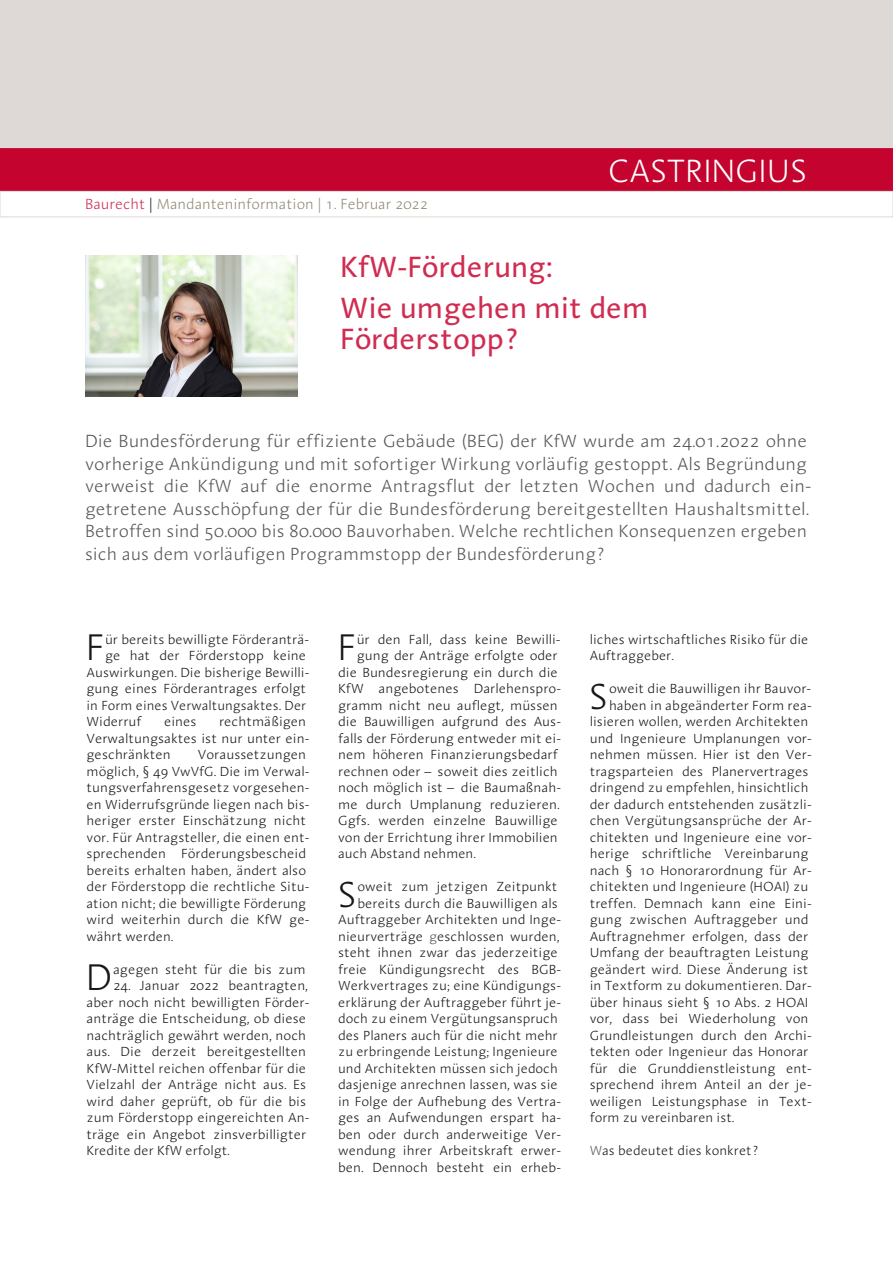
<style>
.page{position:relative;width:893px;height:1263px;background:#fff}
.page>*{position:absolute;margin:0;border:0;box-sizing:border-box;transform-origin:0 0}
.t1{font:300 37.95px "Aroma LT";color:#181715}
.t2{font:300 37.05px "Aroma LT";color:#181715}
.t3{font:300 33px "Aroma LT";color:#fff}
.t4{font:30px/40.5px "Aroma LT";color:#d02c51}
.t5{font:300 18px/22.5px "Aroma LT";color:#565655}
.t6{font:300 15px "Aroma LT";color:#918b73}
.t7{font:300 13.5px/16.5px "Aroma LT";color:#181715}
.s1{color:#d02c51}
.s2{color:#181715}
.s3{color:#565655}
</style>
<div class="page">
<div style="left:0;top:0;width:893px;height:149px;background:#ded9d7"></div>
<div style="left:0;top:149px;width:893px;height:42px;background:#c4032e"></div>
<div style="left:0;top:148px;width:893px;height:44px;border:2px solid #c4032e"></div>
<img style="left:85px;top:255px;width:213px;height:142px">
<div style="left:0;top:191px;width:893px;height:26px;border:1px solid #ded9d7"></div>
<p class="t6" style="left:85px;top:194px;width:345px"><span class="s1">Baurecht</span> <span class="s2">|</span> Mandanteninformation | 1. Februar 2022</p>
<h3 class="t3" style="left:609px;top:150px;width:200px">CASTRINGIUS</h3>
<h3 class="t4" style="left:340px;top:246px;width:310px">KfW-Förderung:<br>Wie umgehen mit dem</h3>
<h3 class="t4" style="left:340px;top:318px;width:180px">Förderstopp?</h3>
<p class="t5" style="left:85px;top:429px;width:728px">Die Bundesförderung für effiziente Gebäude (BEG) der KfW wurde am 24.01.2022 ohne vorherige Ankündigung und mit sofortiger Wirkung vorläufig gestoppt. Als Begründung verweist die KfW auf die enorme Antragsflut der letzten Wochen und dadurch ein&shy;getretene Ausschöpfung der für die Bundesförderung bereitgestellten Haushaltsmittel.<br>Betroffen sind 50.000 bis 80.000 Bauvorhaben. Welche rechtlichen Konsequenzen ergeben sich aus dem vorläufigen Programmstopp der Bundesförderung?</p>
<h1 class="t1" style="left:86px;top:624px;width:20px">F</h1>
<p class="t7" style="left:105px;top:630px;width:206px">ür bereits bewilligte Förderanträ-</p>
<p class="t7" style="left:105px;top:647px;width:202px">ge hat der Förderstopp keine</p>
<p class="t7" style="left:87px;top:663px;width:224px">Auswirkungen. Die bisherige Bewilli-</p>
<p class="t7" style="left:87px;top:680px;width:221px">gung eines Förderantrages erfolgt</p>
<p class="t7" style="left:87px;top:696px;width:221px">in Form eines Verwaltungsaktes. Der</p>
<p class="t7" style="left:87px;top:713px;width:57px">Widerruf</p>
<p class="t7" style="left:164px;top:713px;width:34px">eines</p>
<p class="t7" style="left:87px;top:713px;width:224px;text-indent:132px">rechtmäßigen<br>Verwaltungsaktes ist nur unter ein&shy;geschränkten</p>
<p class="t7" style="left:87px;top:746px;width:224px;text-indent:111px">Voraussetzungen möglich, § 49 VwVfG. Die im Verwal&shy;tungsverfahrensgesetz vorgesehen&shy;en Widerrufsgründe liegen nach bis&shy;heriger erster Einschätzung nicht vor. Für Antragsteller, die einen ent&shy;sprechenden Förderungsbescheid bereits erhalten haben, ändert also der Förderstopp die rechtliche Situ&shy;ation nicht; die bewilligte Förderung wird weiterhin durch die KfW ge&shy;währt werden.</p>
<h1 class="t1" style="left:86px;top:954px;width:28px">D</h1>
<p class="t7" style="left:113px;top:960px;width:194px">agegen steht für die bis zum</p>
<p class="t7" style="left:87px;top:977px;width:224px;text-indent:26px">24. Januar 2022 beantragten, aber noch nicht bewilligten Förder&shy;anträge die Entscheidung, ob diese nachträglich gewährt werden, noch aus. Die derzeit bereitgestellten KfW-Mittel reichen offenbar für die Vielzahl der Anträge nicht aus. Es wird daher geprüft, ob für die bis zum Förderstopp eingereichten An&shy;träge ein Angebot zinsverbilligter Kredite der KfW erfolgt.</p>
<h1 class="t1" style="left:337px;top:624px;width:20px">F</h1>
<p class="t7" style="left:357px;top:630px;width:206px">ür den Fall, dass keine Bewilli-</p>
<p class="t7" style="left:357px;top:647px;width:202px">gung der Anträge erfolgte oder</p>
<p class="t7" style="left:338px;top:663px;width:221px">die Bundesregierung ein durch die</p>
<p class="t7" style="left:338px;top:680px;width:224px">KfW angebotenes Darlehenspro-</p>
<p class="t7" style="left:338px;top:696px;width:221px">gramm nicht neu auflegt, müssen</p>
<p class="t7" style="left:338px;top:713px;width:224px">die Bauwilligen aufgrund des Aus-</p>
<p class="t7" style="left:338px;top:729px;width:224px">falls der Förderung entweder mit ei-</p>
<p class="t7" style="left:338px;top:746px;width:221px">nem höheren Finanzierungsbedarf</p>
<p class="t7" style="left:338px;top:762px;width:221px">rechnen oder – soweit dies zeitlich</p>
<p class="t7" style="left:338px;top:779px;width:224px">noch möglich ist – die Baumaßnah-</p>
<p class="t7" style="left:338px;top:795px;width:223px">me durch Umplanung reduzieren.</p>
<p class="t7" style="left:338px;top:812px;width:221px">Ggfs. werden einzelne Bauwillige</p>
<p class="t7" style="left:338px;top:828px;width:221px">von der Errichtung ihrer Immobilien</p>
<p class="t7" style="left:338px;top:845px;width:139px">auch Abstand nehmen.</p>
<h2 class="t2" style="left:337px;top:872px;width:21px">S</h2>
<p class="t7" style="left:338px;top:878px;width:224px;text-align:right">oweit zum jetzigen Zeitpunkt bereits durch die Bauwilligen als Auftraggeber Architekten und Inge&shy;nieurverträge <span class="s3">g</span>eschlossen wurden, steht ihnen zwar das jederzeitige freie Kündigungsrecht des BGB-Werkvertrages zu; eine Kündigungs&shy;erklärung der Auftraggeber führt je&shy;doch zu einem Vergütungsanspruch des Planers auch für die nicht mehr zu erbringende Leistung; Ingenieure und Architekten müssen sich jedoch dasjenige anrechnen lassen, was sie in Folge der Aufhebung des Vertra&shy;ges an Aufwendungen erspart ha&shy;ben oder durch anderweitige Ver&shy;wendung ihrer Arbeitskraft erwer&shy;ben. Dennoch besteht ein erheb-</p>
<p class="t7" style="left:590px;top:630px;width:220px">liches wirtschaftliches Risiko für die<br>Auftraggeber.</p>
<h2 class="t2" style="left:589px;top:674px;width:21px">S</h2>
<p class="t7" style="left:609px;top:680px;width:204px">oweit die Bauwilligen ihr Bauvor-</p>
<p class="t7" style="left:609px;top:696px;width:204px">haben in abgeänderter Form rea-</p>
<p class="t7" style="left:590px;top:713px;width:220px">lisieren wollen, werden Architekten</p>
<p class="t7" style="left:590px;top:729px;width:223px">und Ingenieure Umplanungen vor-</p>
<p class="t7" style="left:590px;top:746px;width:223px">nehmen müssen. Hier ist den Ver-</p>
<p class="t7" style="left:590px;top:762px;width:220px">tragsparteien des Planervertrages</p>
<p class="t7" style="left:590px;top:779px;width:220px">dringend zu empfehlen, hinsichtlich</p>
<p class="t7" style="left:590px;top:795px;width:223px">der dadurch entstehenden zusätzli-</p>
<p class="t7" style="left:590px;top:812px;width:223px">chen Vergütungsansp<span class="s3">r</span>üche der Ar-</p>
<p class="t7" style="left:590px;top:828px;width:223px">chitekten und Ingenieure eine vor-</p>
<p class="t7" style="left:590px;top:845px;width:220px">herige schriftliche Vereinbarung</p>
<p class="t7" style="left:590px;top:861px;width:223px">nach § 10 Honorarordnung für Ar-</p>
<p class="t7" style="left:590px;top:878px;width:220px">chitekten und Ingenieure (HOAI) zu</p>
<p class="t7" style="left:590px;top:894px;width:223px">treffen. Demnach kann eine Eini-</p>
<p class="t7" style="left:590px;top:911px;width:220px">gung zwischen Auftraggeber und</p>
<p class="t7" style="left:590px;top:927px;width:220px">Auftragnehmer erfolgen, dass der</p>
<p class="t7" style="left:590px;top:944px;width:220px">Umfang der beauftragten Leistung</p>
<p class="t7" style="left:590px;top:960px;width:220px">geändert wird. Diese Änderung ist</p>
<p class="t7" style="left:590px;top:977px;width:223px">in Textform zu dokumentieren. Dar-</p>
<p class="t7" style="left:590px;top:993px;width:220px">über hinaus sieht § 10 Abs. 2 HOAI</p>
<p class="t7" style="left:590px;top:1010px;width:220px">vor, dass bei Wiederholung von</p>
<p class="t7" style="left:590px;top:1026px;width:223px">Grundleistungen durch den Archi-</p>
<p class="t7" style="left:590px;top:1043px;width:220px">tekten oder Ingenieur das Honorar</p>
<p class="t7" style="left:590px;top:1059px;width:223px">für die Grunddienstleistung ent-</p>
<p class="t7" style="left:590px;top:1076px;width:223px">sprechend ihrem Anteil an der je-</p>
<p class="t7" style="left:590px;top:1092px;width:223px">weiligen Leistungsphase in Text-</p>
<p class="t7" style="left:590px;top:1109px;width:146px">form zu vereinbaren ist.</p>
<p class="t7" style="left:590px;top:1142px;width:170px"><span class="s3">W</span>as bedeutet dies konkret?</p>
</div>
